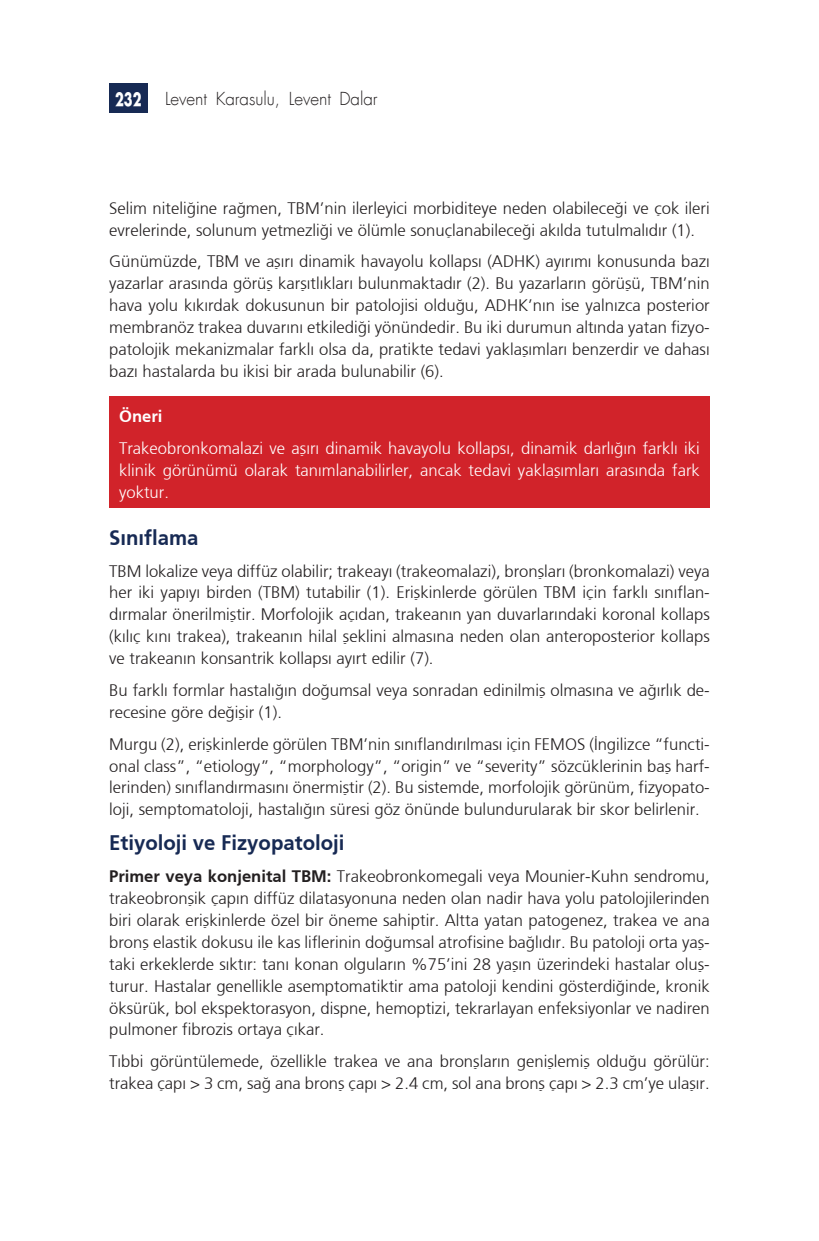
<style>
.page{position:relative;width:819px;height:1241px;background:#fff}
.page>*{position:absolute;margin:0;border:0;box-sizing:border-box;transform-origin:0 0}
.t1{font:700 21px "Frutiger";color:#172a54}
.t2{font:700 17.85px "Futura";color:#fff;scale:.72 1}
.t3{font:300 17.5px "Futura";color:#231f20}
.t4{font:300 16.62px/21.9px "Frutiger";color:#231f20;text-align:justify}
.t5{font:300 16.62px/31.8px "Frutiger";color:#fff}
.s1{font-weight:700}
</style>
<div class="page">
<div style="left:109px;top:83px;width:39px;height:30px;background:#172a54"></div>
<div style="left:109px;top:396px;width:600px;height:112px;background:#d1232a"></div>
<p class="t2" style="left:115px;top:86px;width:38px">232</p>
<p class="t3" style="left:165px;top:87px;width:214px">Levent Karasulu, Levent Dalar</p>
<p class="t4" style="left:109px;top:197px;width:602px">Selim niteliğine rağmen, TBM’nin ilerleyici morbiditeye neden olabileceği ve çok ileri evrelerinde, solunum yetmezliği ve ölümle sonuçlanabileceği akılda tutulmalıdır (1).</p>
<p class="t4" style="left:109px;top:251px;width:602px">Günümüzde, TBM ve aşırı dinamik havayolu kollapsı (ADHK) ayırımı konusunda bazı yazarlar arasında görüş karşıtlıkları bulunmaktadır (2). Bu yazarların görüşü, TBM’nin hava yolu kıkırdak dokusunun bir patolojisi olduğu, ADHK’nın ise yalnızca posterior membranöz trakea duvarını etkilediği yönündedir. Bu iki durumun altında yatan fizyo&shy;patolojik mekanizmalar farklı olsa da, pratikte tedavi yaklaşımları benzerdir ve dahası bazı hastalarda bu ikisi bir arada bulunabilir (6).</p>
<p class="t5" style="left:119px;top:400px;width:582px"><span class="s1">Öneri<br></span>Trakeobronkomalazi ve aşırı dinamik havayolu kollapsı, dinamik darlığın farklı iki</p>
<p class="t5" style="left:119px;top:459px;width:582px;line-height:21.9px">klinik görünümü olarak tanımlanabilirler, ancak tedavi yaklaşımları arasında fark yoktur.</p>
<p class="t1" style="left:109px;top:524px;width:91px">Sınıflama</p>
<p class="t4" style="left:109px;top:559px;width:602px">TBM lokalize veya diffüz olabilir; trakeayı (trakeomalazi), bronşları (bronkomalazi) veya her iki yapıyı birden (TBM) tutabilir (1). Erişkinlerde görülen TBM için farklı sınıflan&shy;dırmalar önerilmiştir. Morfolojik açıdan, trakeanın yan duvarlarındaki koronal kollaps (kılıç kını trakea), trakeanın hilal şeklini almasına neden olan anteroposterior kollaps ve trakeanın konsantrik kollapsı ayırt edilir (7).</p>
<p class="t4" style="left:109px;top:679px;width:602px">Bu farklı formlar hastalığın doğumsal veya sonradan edinilmiş olmasına ve ağırlık de&shy;recesine göre değişir (1).</p>
<p class="t4" style="left:109px;top:732px;width:602px">Murgu (2), erişkinlerde görülen TBM’nin sınıflandırılması için FEMOS (İngilizce “functi&shy;onal class”, “etiology”, “morphology”, “origin” ve “severity” sözcüklerinin baş harf&shy;lerinden) sınıflandırmasını önermiştir (2). Bu sistemde, morfolojik görünüm, fizyopato&shy;loji, semptomatoloji, hastalığın süresi göz önünde bulundurularak bir skor belirlenir.</p>
<p class="t1" style="left:109px;top:830px;width:237px">Etiyoloji ve Fizyopatoloji</p>
<p class="t4" style="left:109px;top:865px;width:602px"><span class="s1">Primer veya konjenital TBM:</span> Trakeobronkomegali veya Mounier-Kuhn sendromu, trakeobronşik çapın diffüz dilatasyonuna neden olan nadir hava yolu patolojilerinden biri olarak erişkinlerde özel bir öneme sahiptir. Altta yatan patogenez, trakea ve ana bronş elastik dokusu ile kas liflerinin doğumsal atrofisine bağlıdır. Bu patoloji orta yaş&shy;taki erkeklerde sıktır: tanı konan olguların %75’ini 28 yaşın üzerindeki hastalar oluş&shy;turur. Hastalar genellikle asemptomatiktir ama patoloji kendini gösterdiğinde, kronik öksürük, bol ekspektorasyon, dispne, hemoptizi, tekrarlayan enfeksiyonlar ve nadiren pulmoner fibrozis ortaya çıkar.</p>
<p class="t4" style="left:109px;top:1050px;width:602px">Tıbbi görüntülemede, özellikle trakea ve ana bronşların genişlemiş olduğu görülür: trakea çapı &gt; 3 cm, sağ ana bronş çapı &gt; 2.4 cm, sol ana bronş çapı &gt; 2.3 cm’ye ulaşır.</p>
</div>
